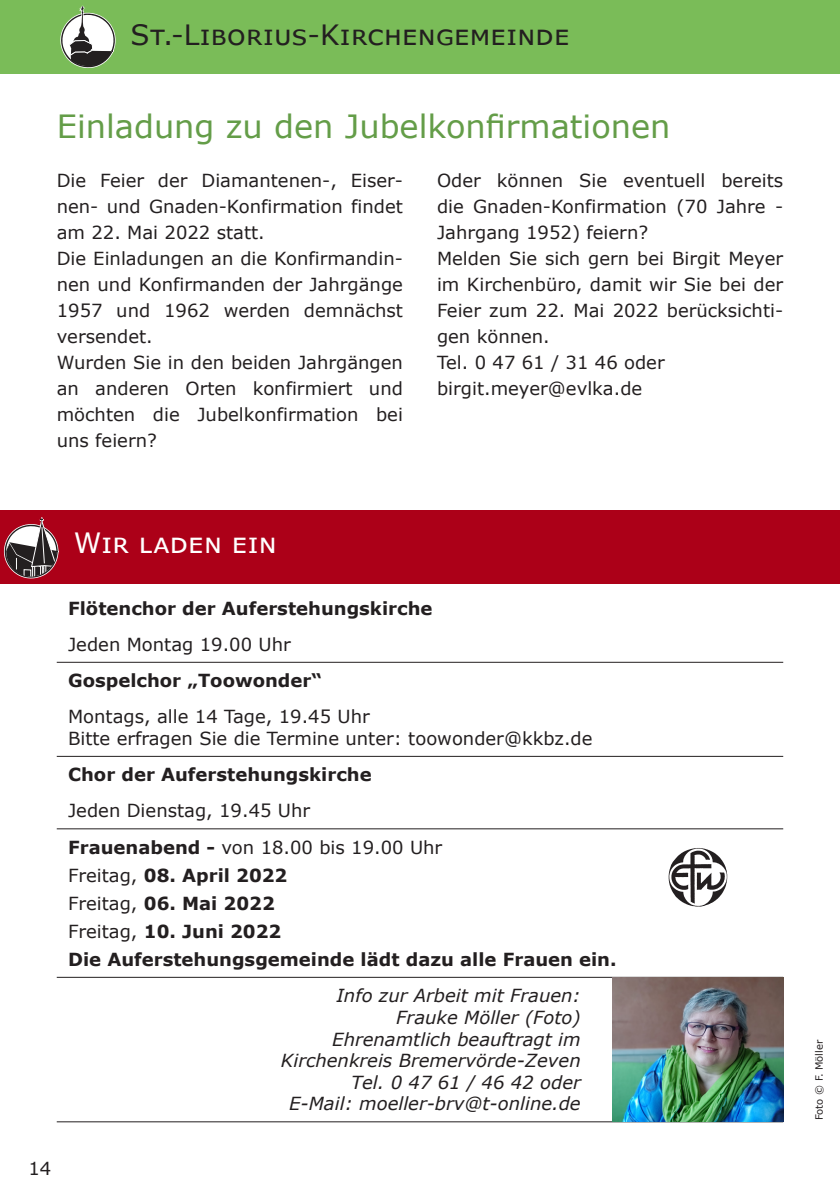
<style>
.page{position:relative;width:840px;height:1191px;background:#fff}
.page>*{position:absolute;margin:0;border:0;box-sizing:border-box;transform-origin:0 0}
.Überschrift_GRÜN{font:32px "Verdana";color:#649d48}
.t1{font:28px "Verdana";color:#231f20}
.Foto{font:28px "Verdana";color:#fff}
.Schaufensterformat{font:18px/26px "Verdana";color:#231f20;text-align:justify}
.t2{font:700 18px "Verdana";color:#231f20}
.t3{font:italic 18px "Verdana";color:#231f20}
.Foto-2{font:10px "Verdana";color:#231f20}
.s1{font-weight:700}
.s2{font-weight:400}
</style>
<div class="page">
<div style="left:0;top:0;width:839px;height:74px;background:#7abc58"></div>
<svg style="left:60px;top:6px;width:56px;height:62px"></svg>
<svg style="left:57px;top:755px;width:725px;height:222px"></svg>
<hr style="left:57px;top:1121px;width:725px;height:1px;background:#231f20">
<hr style="left:57px;top:828px;width:725px;height:1px;background:#231f20">
<hr style="left:57px;top:977px;width:725px;height:1px;background:#231f20">
<hr style="left:57px;top:662px;width:725px;height:1px;background:#231f20">
<hr style="left:57px;top:756px;width:725px;height:1px;background:#231f20">
<img style="left:663px;top:842px;width:66px;height:68px">
<img style="left:612px;top:977px;width:170px;height:144px">
<div style="left:0;top:510px;width:839px;height:74px;background:#ac0018"></div>
<hr style="left:32px;top:565px;width:3px;height:15px;background:#231f20">
<hr style="left:43px;top:564px;width:3px;height:16px;background:#231f20">
<svg style="left:3px;top:517px;width:56px;height:61px"></svg>
<h2 class="t1" style="left:130px;top:15px;width:440px">St.-Liborius-Kirchengemeinde</h2>
<p class="Überschrift_GRÜN" style="left:57px;top:104px;width:615px">Einladung zu den Jubelkonfirmationen</p>
<p class="Schaufensterformat" style="left:57px;top:167px;width:347px">Die Feier der Diamantenen-, Eiser&shy;nen- und Gnaden-Konfirmation findet am 22. Mai 2022 statt.</p>
<p class="Schaufensterformat" style="left:57px;top:245px;width:347px">Die Einladungen an die Konfirmandin&shy;nen und Konfirmanden der Jahrgänge 1957 und 1962 werden demnächst versendet.</p>
<p class="Schaufensterformat" style="left:57px;top:349px;width:347px">Wurden Sie in den beiden Jahrgängen an anderen Orten konfirmiert und möchten die Jubelkonfirmation bei uns feiern?</p>
<p class="Schaufensterformat" style="left:437px;top:167px;width:347px">Oder können Sie eventuell bereits die Gnaden-Konfirmation (70 Jahre - Jahrgang 1952) feiern?</p>
<p class="Schaufensterformat" style="left:437px;top:245px;width:347px">Melden Sie sich gern bei Birgit Meyer im Kirchenbüro, damit wir Sie bei der Feier zum 22. Mai 2022 berücksichti&shy;gen können.</p>
<p class="Schaufensterformat" style="left:437px;top:349px;width:229px">Tel. 0 47 61 / 31 46 oder</p>
<p class="Schaufensterformat" style="left:437px;top:375px;width:207px">birgit.meyer@evlka.de</p>
<p class="Foto" style="left:74px;top:523px;width:204px">Wir laden ein</p>
<p class="t2" style="left:68px;top:595px;width:366px">Flötenchor der Auferstehungskirche</p>
<p class="Schaufensterformat" style="left:68px;top:631px;width:224px">Jeden Montag 19.00 Uhr</p>
<p class="t2" style="left:68px;top:668px;width:255px">Gospelchor „Toowonder“</p>
<p class="Schaufensterformat" style="left:68px;top:703px;width:303px">Montags, alle 14 Tage, 19.45 Uhr</p>
<p class="Schaufensterformat" style="left:68px;top:725px;width:525px">Bitte erfragen Sie die Termine unter: toowonder@kkbz.de</p>
<p class="t2" style="left:68px;top:762px;width:305px">Chor der Auferstehungskirche</p>
<p class="Schaufensterformat" style="left:68px;top:797px;width:243px">Jeden Dienstag, 19.45 Uhr</p>
<p class="Schaufensterformat" style="left:68px;top:834px;width:375px"><span class="s1">Frauenabend -</span> von 18.00 bis 19.00 Uhr</p>
<p class="t2" style="left:68px;top:862px;width:221px"><span class="s2">Freitag,</span> 08. April 2022</p>
<p class="t2" style="left:68px;top:890px;width:208px"><span class="s2">Freitag,</span> 06. Mai 2022</p>
<p class="t2" style="left:68px;top:918px;width:215px"><span class="s2">Freitag,</span> 10. Juni 2022</p>
<p class="t2" style="left:68px;top:946px;width:549px">Die Auferstehungsgemeinde lädt dazu alle Frauen ein.</p>
<p class="t3" style="left:336px;top:983px;width:246px">Info zur Arbeit mit Frauen:</p>
<p class="t3" style="left:396px;top:1005px;width:186px">Frauke Möller (Foto)</p>
<p class="t3" style="left:332px;top:1026px;width:250px">Ehrenamtlich beauftragt im</p>
<p class="t3" style="left:281px;top:1048px;width:301px">Kirchenkreis Bremervörde-Zeven</p>
<p class="t3" style="left:351px;top:1070px;width:231px">Tel. 0 47 61 / 46 42 oder</p>
<p class="t3" style="left:289px;top:1091px;width:293px">E-Mail: moeller-brv@t-online.de</p>
<p class="Schaufensterformat" style="left:28px;top:1155px;width:24px">14</p>
<p class="Foto-2" style="left:812px;top:1120px;width:82px;rotate:-90deg">Foto © F. Möller</p>
</div>
